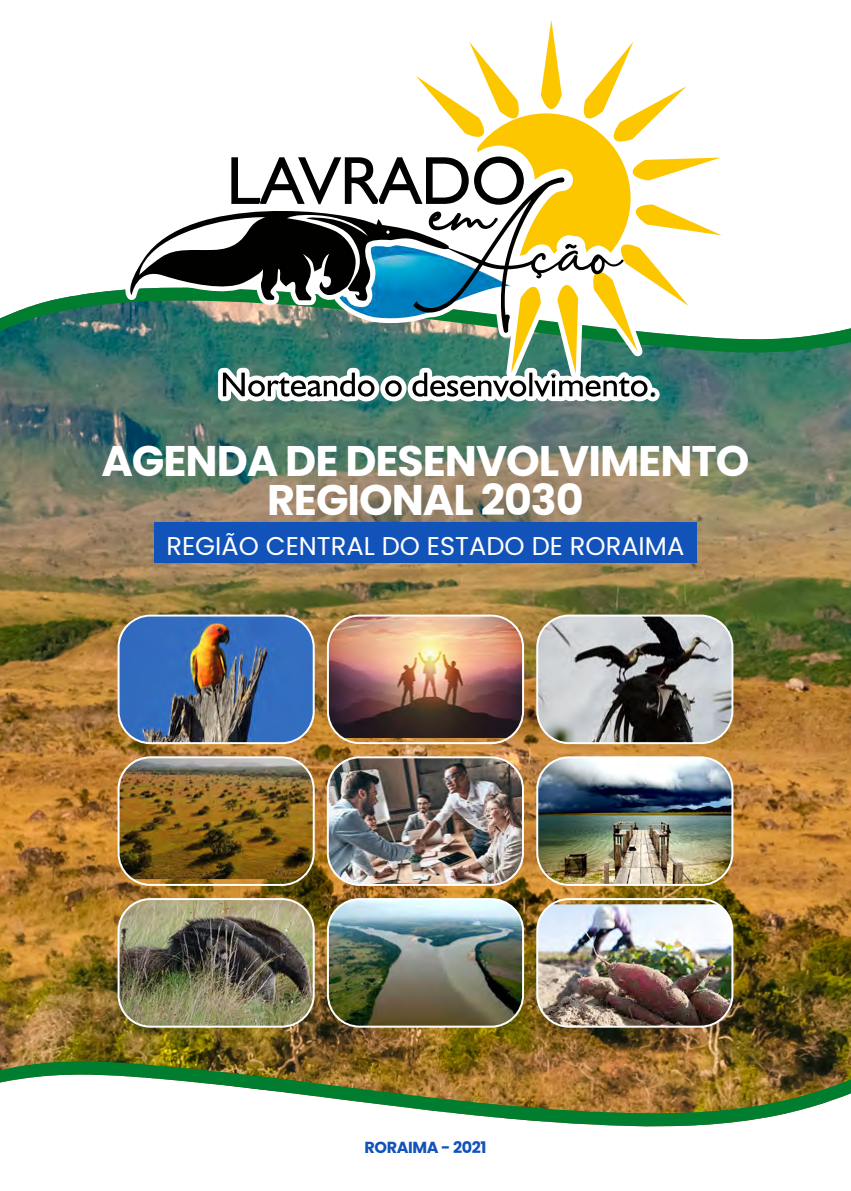
<style>
.page{position:relative;width:851px;height:1191px;background:#fff}
.page>*{position:absolute;margin:0;border:0;box-sizing:border-box;transform-origin:0 0}
.t1{font:700 42.8px/39.4px "Poppins";letter-spacing:-.025em;color:#fff;text-align:center}
.t2{font:25.6px "Poppins";color:#fff}
.t3{font:700 16px "Poppins";letter-spacing:-.025em;color:#1253ba}
</style>
<div class="page">
<img style="left:0;top:355px;width:850px;height:703px">
<svg style="left:0;top:289px;width:850px;height:66px"></svg>
<img style="left:0;top:1058px;width:850px;height:69px">
<div style="left:154px;top:522px;width:542px;height:41px;background:#1253ba"></div>
<img style="left:118px;top:615px;width:196px;height:128px">
<div style="left:117px;top:614px;width:198px;height:130px;border:2px solid #fff;border-radius:32px"></div>
<img style="left:118px;top:757px;width:196px;height:122px">
<div style="left:117px;top:756px;width:198px;height:130px;border:2px solid #fff;border-radius:32px"></div>
<img style="left:118px;top:899px;width:196px;height:127px">
<div style="left:117px;top:898px;width:198px;height:129px;border:2px solid #fff;border-radius:32px"></div>
<img style="left:328px;top:615px;width:195px;height:123px">
<div style="left:327px;top:614px;width:197px;height:130px;border:2px solid #fff;border-radius:32px"></div>
<img style="left:328px;top:899px;width:195px;height:127px">
<div style="left:327px;top:898px;width:197px;height:129px;border:2px solid #fff;border-radius:32px"></div>
<img style="left:537px;top:904px;width:195px;height:122px">
<div style="left:536px;top:898px;width:197px;height:129px;border:2px solid #fff;border-radius:32px"></div>
<img style="left:537px;top:615px;width:195px;height:128px">
<div style="left:536px;top:614px;width:197px;height:130px;border:2px solid #fff;border-radius:32px"></div>
<img style="left:537px;top:757px;width:195px;height:128px">
<div style="left:536px;top:756px;width:197px;height:130px;border:2px solid #fff;border-radius:32px"></div>
<img style="left:328px;top:757px;width:195px;height:128px">
<div style="left:327px;top:756px;width:197px;height:130px;border:2px solid #fff;border-radius:32px"></div>
<svg style="left:122px;top:20px;width:606px;height:391px"></svg>
<p class="t1" style="left:101px;top:441px;width:649px">AGENDA DE DESENVOLVIMENTO<br>REGIONAL 2030</p>
<p class="t2" style="left:166px;top:531px;width:519px">REGIÃO CENTRAL DO ESTADO DE RORAIMA</p>
<p class="t3" style="left:364px;top:1137px;width:124px">RORAIMA - 2021</p>
</div>
